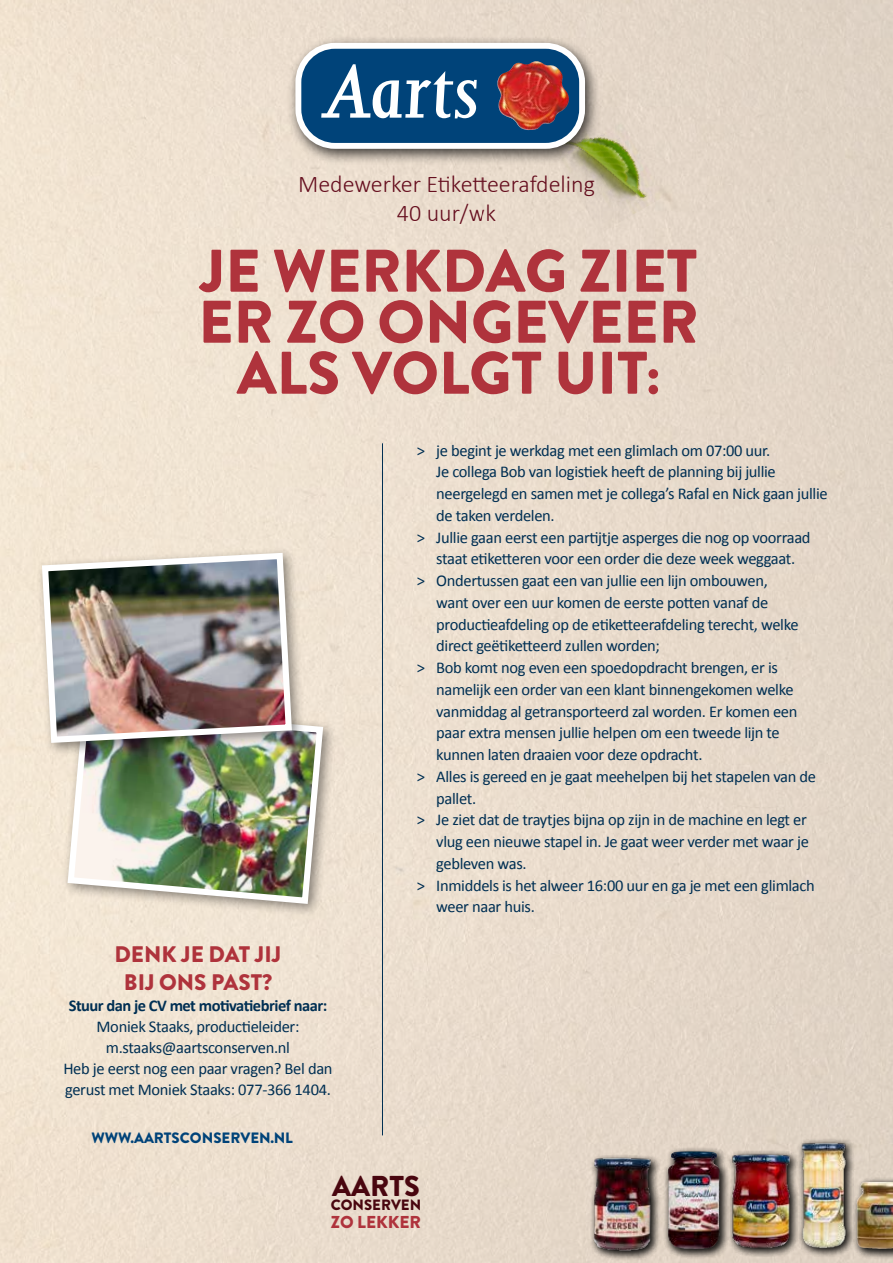
<style>
.page{position:relative;width:893px;height:1263px;background:#eaddcd}
.page>*{position:absolute;margin:0;border:0;box-sizing:border-box;transform-origin:0 0}
.t1{font:900 60px/51px "Brandon Grotesque";color:#af333c;text-align:center}
.t2{font:900 28.8px "Brandon Grotesque";color:#49060f}
.t3{font:300 24px/28.8px "Calibri";color:#660f1f;text-align:center}
.t4{font:900 22.5px/28.5px "Brandon Grotesque";color:#af333c;text-align:center}
.t5{font:900 17.25px "Brandon Grotesque";color:#af333c}
.t6{font:16.5px/21px "Calibri";letter-spacing:-.02em;color:#002f53;text-align:center}
.t7{font:700 16.5px "Calibri";letter-spacing:-.03em;color:#002f53}
.t8{font:900 15px "Brandon Grotesque";color:#004379}
.t9{font:900 15px "Brandon Grotesque";color:#49060f}
</style>
<div class="page">
<img style="left:545px;top:92px;width:123px;height:137px">
<div style="left:287px;top:36px;width:313px;height:130px;background:#000;opacity:.75"></div>
<div style="left:298px;top:46px;width:284px;height:100px;background:#004379;border-radius:37px"></div>
<div style="left:295px;top:43px;width:290px;height:106px;border:6px solid #fff;border-radius:37px"></div>
<img style="left:497px;top:61px;width:72px;height:69px">
<svg style="left:321px;top:64px;width:156px;height:54px"></svg>
<hr style="left:382px;top:443px;width:1px;height:692px;background:#002f53">
<div style="left:663px;top:1146px;width:68px;height:113px;background:#000;opacity:.75"></div>
<div style="left:62px;top:700px;width:275px;height:218px;background:#000;opacity:.44"></div>
<img style="left:64px;top:703px;width:262px;height:204px">
<div style="left:589px;top:1154px;width:72px;height:107px;background:#000;opacity:.75"></div>
<div style="left:852px;top:1176px;width:41px;height:84px;background:#000;opacity:.75"></div>
<div style="left:728px;top:1149px;width:72px;height:109px;background:#000;opacity:.75"></div>
<div style="left:797px;top:1138px;width:59px;height:119px;background:#000;opacity:.75"></div>
<div style="left:35px;top:546px;width:271px;height:211px;background:#000;opacity:.44"></div>
<img style="left:39px;top:550px;width:256px;height:196px">
<h3 class="t3" style="left:298px;top:169px;width:298px">Medewerker Etiketteerafdeling<br>40 uur/wk</h3>
<h1 class="t1" style="left:198px;top:246px;width:502px">JE WERKDAG ZIET<br>ER ZO ONGEVEER<br>ALS VOLGT UIT:</h1>
<h3 class="t4" style="left:114px;top:940px;width:168px">DENK JE DAT JIJ<br>BIJ ONS PAST?</h3>
<p class="t7" style="left:69px;top:996px;width:260px">Stuur dan je CV met motivatiebrief naar:</p>
<p class="t6" style="left:63px;top:1016px;width:271px">Moniek Staaks, productieleider: m.staaks@aartsconserven.nl<br>Heb je eerst nog een paar vragen? Bel dan gerust met Moniek Staaks: 077-366 1404.</p>
<p class="t8" style="left:91px;top:1127px;width:203px">WWW.AARTSCONSERVEN.NL</p>
<p class="t6" style="left:417px;top:439px;width:355px">&gt; je begint je werkdag met een glimlach om 07:00 uur.</p>
<p class="t6" style="left:436px;top:461px;width:341px">Je collega Bob van logistiek heeft de planning bij jullie</p>
<p class="t6" style="left:436px;top:482px;width:393px">neergelegd en samen met je collega’s Rafal en Nick gaan jullie</p>
<p class="t6" style="left:436px;top:504px;width:120px">de taken verdelen.</p>
<p class="t6" style="left:417px;top:526px;width:395px">&gt; Jullie gaan eerst een partijtje asperges die nog op voorraad</p>
<p class="t6" style="left:436px;top:548px;width:361px">staat etiketteren voor een order die deze week weggaat.</p>
<p class="t6" style="left:417px;top:569px;width:353px">&gt; Ondertussen gaat een van jullie een lijn ombouwen,</p>
<p class="t6" style="left:436px;top:591px;width:333px">want over een uur komen de eerste potten vanaf de</p>
<p class="t6" style="left:436px;top:613px;width:364px">productieafdeling op de etiketteerafdeling terecht, welke</p>
<p class="t6" style="left:436px;top:635px;width:225px">direct geëtiketteerd zullen worden;</p>
<p class="t6" style="left:417px;top:656px;width:363px">&gt; Bob komt nog even een spoedopdracht brengen, er is</p>
<p class="t6" style="left:436px;top:678px;width:359px">namelijk een order van een klant binnengekomen welke</p>
<p class="t6" style="left:436px;top:700px;width:363px">vanmiddag al getransporteerd zal worden. Er komen een</p>
<p class="t6" style="left:436px;top:722px;width:345px">paar extra mensen jullie helpen om een tweede lijn te</p>
<p class="t6" style="left:436px;top:743px;width:268px">kunnen laten draaien voor deze opdracht.</p>
<p class="t6" style="left:417px;top:765px;width:401px">&gt; Alles is gereed en je gaat meehelpen bij het stapelen van de</p>
<p class="t6" style="left:436px;top:787px;width:41px">pallet.</p>
<p class="t6" style="left:417px;top:809px;width:392px">&gt; Je ziet dat de traytjes bijna op zijn in de machine en legt er</p>
<p class="t6" style="left:436px;top:830px;width:374px">vlug een nieuwe stapel in. Je gaat weer verder met waar je</p>
<p class="t6" style="left:436px;top:852px;width:92px">gebleven was.</p>
<p class="t6" style="left:417px;top:874px;width:400px">&gt; Inmiddels is het alweer 16:00 uur en ga je met een glimlach</p>
<p class="t6" style="left:436px;top:896px;width:100px">weer naar huis.</p>
<h2 class="t2" style="left:332px;top:1166px;width:89px">AARTS</h2>
<p class="t9" style="left:331px;top:1194px;width:92px">CONSERVEN</p>
<p class="t5" style="left:331px;top:1209px;width:92px">ZO LEKKER</p>
</div>
